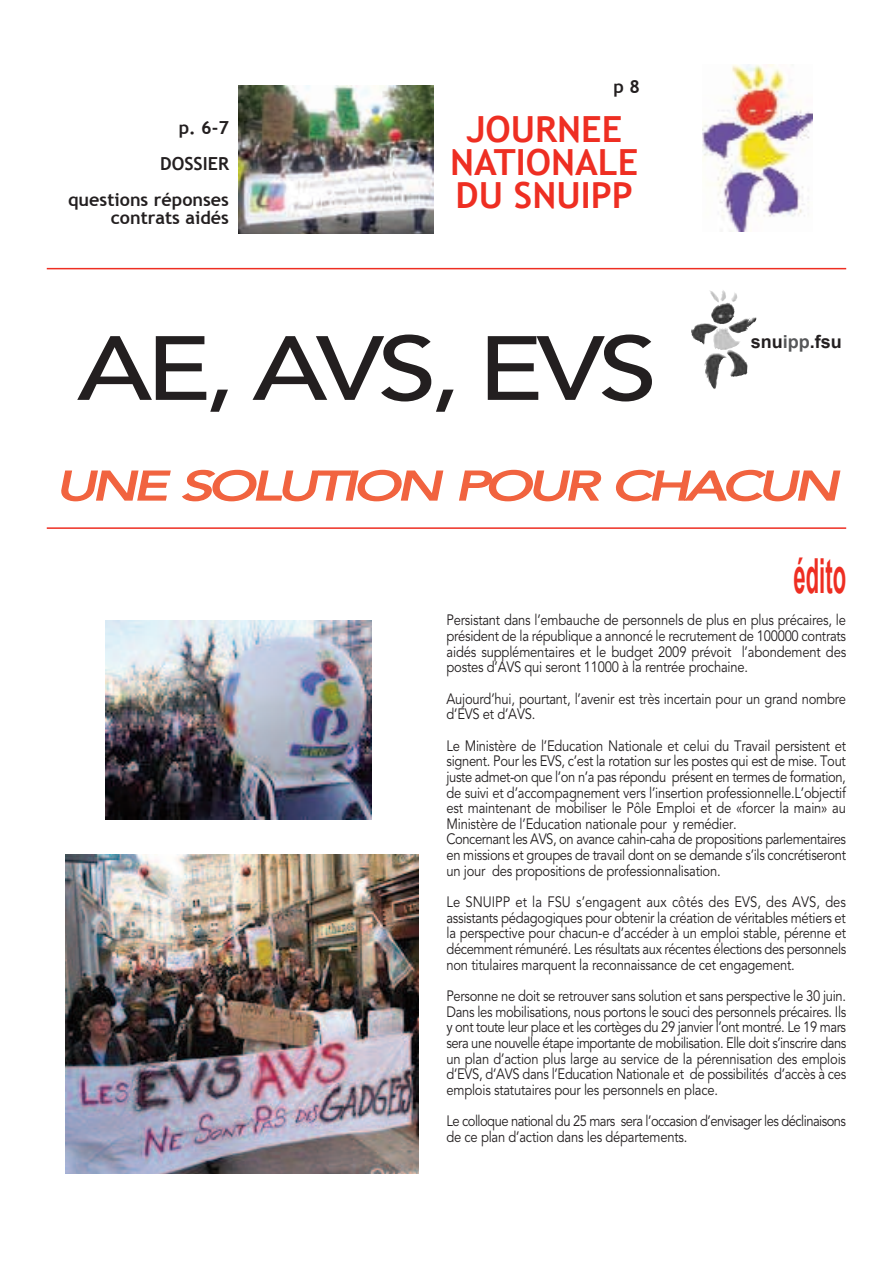
<style>
.page{position:relative;width:893px;height:1263px;background:#fff}
.page>*{position:absolute;margin:0;border:0;box-sizing:border-box;transform-origin:0 0}
.t1{font:500 90px "Avenir";letter-spacing:-.055em;color:#231f20;scale:1.18 1}
.t2{font:700 48.3px "Arial";color:#ee2e22;scale:.45 1}
.t3{font:italic 500 40.5px "Avenir";letter-spacing:-.075em;color:#f1633f;scale:1.41 1}
.t4{font:700 36px/33px "Trebuchet MS";color:#ee2e22;text-align:center}
.t5{font:700 18px/36px "Trebuchet MS";color:#231f20;text-align:right}
.t6{font:700 18px "Arial";color:#231f20}
.t7{font:15px/15.6px "Avenir";letter-spacing:-.015em;color:#231f20;text-align:justify;scale:.87 1}
.t8{font:15px/15.6px "Avenir";letter-spacing:-.04em;color:#231f20;scale:.87 1}
.s1{color:#57585a}
</style>
<div class="page">
<hr style="left:47px;top:527px;width:799px;height:2px;background:#ee2e22">
<img style="left:709px;top:290px;width:29px;height:34px">
<hr style="left:47px;top:268px;width:799px;height:1px;background:#ee2e22">
<svg style="left:61px;top:470px;width:110px;height:32px"></svg>
<svg style="left:182px;top:469px;width:262px;height:33px"></svg>
<svg style="left:459px;top:469px;width:143px;height:33px"></svg>
<svg style="left:615px;top:469px;width:226px;height:33px"></svg>
<img style="left:238px;top:85px;width:196px;height:149px">
<img style="left:702px;top:64px;width:111px;height:167px">
<img style="left:105px;top:621px;width:267px;height:198px">
<img style="left:66px;top:854px;width:353px;height:320px">
<p class="t5" style="left:68px;top:110px;width:162px">p. 6-7<br>DOSSIER<br>questions réponses</p>
<p class="t5" style="left:111px;top:200px;width:120px">contrats aidés</p>
<p class="t5" style="left:613px;top:68px;width:28px">p 8</p>
<h3 class="t4" style="left:450px;top:113px;width:189px">JOURNEE<br>NATIONALE<br>DU SNUIPP</h3>
<h1 class="t1" style="left:77px;top:332px;width:493px">AE, AVS, EVS</h1>
<p class="t6" style="left:751px;top:332px;width:93px">snu<span class="s1">ipp</span>.fsu</p>
<h3 class="t3" style="left:56px;top:469px;width:557px">UNE SOLUTION POUR CHACUN</h3>
<h2 class="t2" style="left:794px;top:549px;width:118px">édito</h2>
<p class="t7" style="left:446px;top:613px;width:461px">Persistant dans l’embauche de personnels de plus en plus précaires, le président de la république a annoncé le recrutement de 100000 contrats aidés supplémentaires et le budget 2009 prévoit l’abondement des postes d’AVS qui seront 11000 à la rentrée prochaine.</p>
<p class="t7" style="left:446px;top:692px;width:461px">Aujourd’hui, pourtant, l’avenir est très incertain pour un grand nombre d’EVS et d’AVS.</p>
<p class="t7" style="left:446px;top:739px;width:461px;text-align:left">Le Ministère de l’Education Nationale et celui du Travail persistent et signent. Pour les EVS, c’est la rotation sur les postes qui est de mise. Tout juste admet-on que l’on n’a pas répondu présent en termes de formation, de suivi et d’accompagnement vers l’insertion professionnelle.L’objectif est maintenant de mobiliser le Pôle Emploi et de «forcer la main» au Ministère de l’Education nationale pour y remédier.<br>Concernant les AVS, on avance cahin-caha de propositions parlementaires en missions et groupes de travail dont on se demande s’ils concrétiseront un jour des propositions de professionnalisation.</p>
<p class="t7" style="left:446px;top:895px;width:461px">Le SNUIPP et la FSU s’engagent aux côtés des EVS, des AVS, des assistants pédagogiques pour obtenir la création de véritables métiers et la perspective pour chacun-e d’accéder à un emploi stable, pérenne et décemment rémunéré. Les résultats aux récentes élections des personnels non titulaires marquent la reconnaissance de cet engagement.</p>
<p class="t7" style="left:446px;top:989px;width:461px">Personne ne doit se retrouver sans solution et sans perspective le 30 juin.<br>Dans les mobilisations, nous portons le souci des personnels précaires. Ils y ont toute leur place et les cortèges du 29 janvier l’ont montré. Le 19 mars sera une nouvelle étape importante de mobilisation. Elle doit s’inscrire dans un plan d’action plus large au service de la pérennisation des emplois d’EVS, d’AVS dans l’Education Nationale et de possibilités d’accès à ces emplois statutaires pour les personnels en place.</p>
<p class="t8" style="left:446px;top:1114px;width:461px">Le colloque national du 25 mars sera l’occasion d’envisager les déclinaisons de ce plan d’action dans les départements.</p>
</div>
